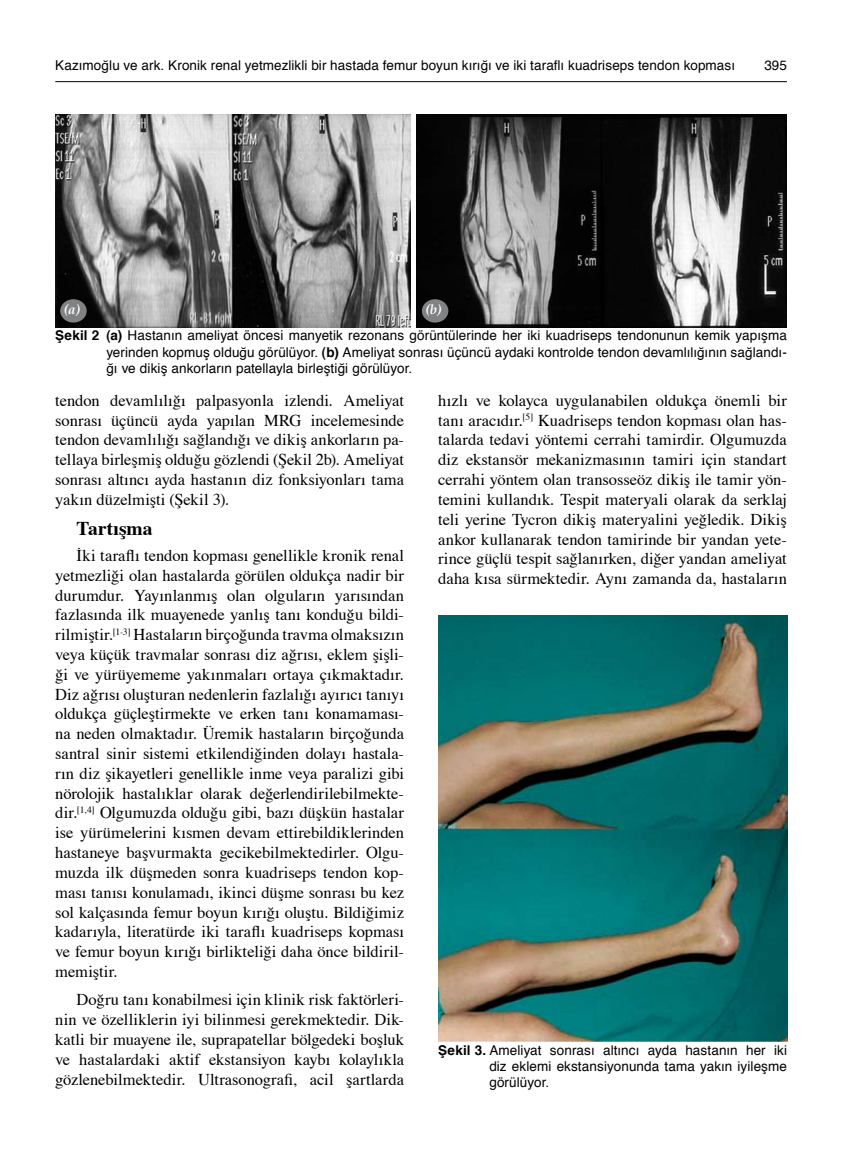
<style>
.page{position:relative;width:855px;height:1153px;background:#fff}
.page>*{position:absolute;margin:0;border:0;box-sizing:border-box;transform-origin:0 0}
.t1{font:700 19.5px "Times";letter-spacing:.005em;color:#000}
.t2{font:16.5px/19.8px "Times";letter-spacing:.005em;color:#000;text-align:justify}
.t3{font:13.5px/16.2px "Helvetica";letter-spacing:.005em;color:#000;text-align:justify}
.t4{font:italic 700 13.5px "Palatino";color:#fff}
.s1{font-weight:700}
</style>
<div class="page">
<hr style="left:55px;top:81px;width:732px;height:1px;background:#000">
<img style="left:55px;top:115px;width:356px;height:213px">
<img style="left:417px;top:115px;width:370px;height:213px">
<div style="left:60px;top:299px;width:27px;height:23px;background:#808284;border-radius:50%"></div>
<div style="left:422px;top:299px;width:26px;height:23px;background:#808284;border-radius:50%"></div>
<img style="left:438px;top:615px;width:349px;height:426px">
<p class="t3" style="left:55px;top:57px;width:681px">Kazımoğlu ve ark. Kronik renal yetmezlikli bir hastada femur boyun kırığı ve iki taraflı kuadriseps tendon kopması</p>
<p class="t3" style="left:764px;top:57px;width:24px">395</p>
<p class="t4" style="left:64px;top:301px;width:18px">(a)</p>
<p class="t4" style="left:425px;top:301px;width:17px">(b)</p>
<p class="t3" style="left:106px;top:327px;width:682px;text-indent:-51px"><span class="s1">Şekil 2 (a)</span> Hastanın ameliyat öncesi manyetik rezonans görüntülerinde her iki kuadriseps tendonunun kemik yapışma yerinden kopmuş olduğu görülüyor. <span class="s1">(b)</span> Ameliyat sonrası üçüncü aydaki kontrolde tendon devamlılığının sağlandı&shy;ğı ve dikiş ankorların patellayla birleştiği görülüyor.</p>
<p class="t2" style="left:55px;top:389px;width:350px">tendon devamlılığı palpasyonla izlendi. Ameliyat sonrası üçüncü ayda yapılan MRG incelemesinde tendon devamlılığı sağlandığı ve dikiş ankorların pa&shy;tellaya birleşmiş olduğu gözlendi (Şekil 2b). Ameliyat sonrası altıncı ayda hastanın diz fonksiyonları tama yakın düzelmişti (Şekil 3).</p>
<p class="t1" style="left:77px;top:509px;width:77px">Tartışma</p>
<p class="t2" style="left:55px;top:544px;width:350px;text-indent:21px">İki taraflı tendon kopması genellikle kronik renal yetmezliği olan hastalarda görülen oldukça nadir bir durumdur. Yayınlanmış olan olguların yarısından fazlasında ilk muayenede yanlış tanı konduğu bildi&shy;rilmiştir.<sup>[1-3]</sup> Hastaların birçoğunda travma olmaksızın veya küçük travmalar sonrası diz ağrısı, eklem şişli&shy;ği ve yürüyememe yakınmaları ortaya çıkmaktadır.<br>Diz ağrısı oluşturan nedenlerin fazlalığı ayırıcı tanıyı oldukça güçleştirmekte ve erken tanı konamaması&shy;na neden olmaktadır. Üremik hastaların birçoğunda santral sinir sistemi etkilendiğinden dolayı hastala&shy;rın diz şikayetleri genellikle inme veya paralizi gibi nörolojik hastalıklar olarak değerlendirilebilmekte&shy;dir.<sup>[1,4]</sup> Olgumuzda olduğu gibi, bazı düşkün hastalar ise yürümelerini kısmen devam ettirebildiklerinden hastaneye başvurmakta gecikebilmektedirler. Olgu&shy;muzda ilk düşmeden sonra kuadriseps tendon kop&shy;ması tanısı konulamadı, ikinci düşme sonrası bu kez sol kalçasında femur boyun kırığı oluştu. Bildiğimiz kadarıyla, literatürde iki taraflı kuadriseps kopması ve femur boyun kırığı birlikteliği daha önce bildiril&shy;memiştir.</p>
<p class="t2" style="left:55px;top:988px;width:350px;text-indent:21px">Doğru tanı konabilmesi için klinik risk faktörleri&shy;nin ve özelliklerin iyi bilinmesi gerekmektedir. Dik&shy;katli bir muayene ile, suprapatellar bölgedeki boşluk ve hastalardaki aktif ekstansiyon kaybı kolaylıkla gözlenebilmektedir. Ultrasonografi, acil şartlarda</p>
<p class="t2" style="left:438px;top:389px;width:350px">hızlı ve kolayca uygulanabilen oldukça önemli bir tanı aracıdır.<sup>[5]</sup> Kuadriseps tendon kopması olan has&shy;talarda tedavi yöntemi cerrahi tamirdir. Olgumuzda diz ekstansör mekanizmasının tamiri için standart cerrahi yöntem olan transosseöz dikiş ile tamir yön&shy;temini kullandık. Tespit materyali olarak da serklaj teli yerine Tycron dikiş materyalini yeğledik. Dikiş ankor kullanarak tendon tamirinde bir yandan yete&shy;rince güçlü tespit sağlanırken, diğer yandan ameliyat daha kısa sürmektedir. Aynı zamanda da, hastaların</p>
<p class="t3" style="left:489px;top:1041px;width:299px;text-indent:-51px"><span class="s1">Şekil 3.</span> Ameliyat sonrası altıncı ayda hastanın her iki diz eklemi ekstansiyonunda tama yakın iyileşme görülüyor.</p>
</div>
